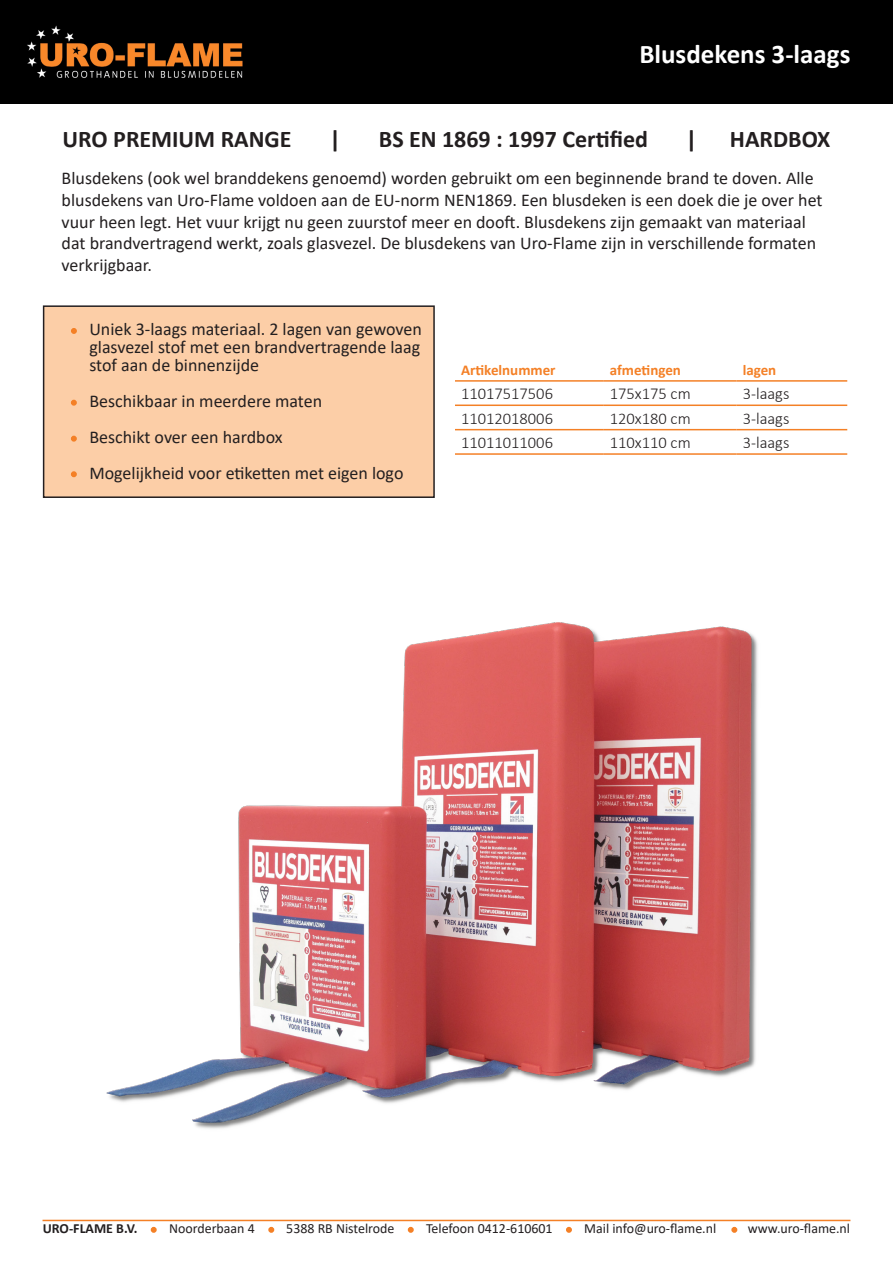
<style>
.page{position:relative;width:893px;height:1263px;background:#fff}
.page>*{position:absolute;margin:0;border:0;box-sizing:border-box;transform-origin:0 0}
.t1{font:700 27px "Calibri";color:#fff}
.t2{font:700 24px "Calibri";color:#231f20}
.t3{font:18px/21.6px "Calibri";color:#231f20}
.t4{font:300 16.5px "Calibri";color:#231f20}
.t5{font:700 15px "Calibri";color:#f48026}
.t6{font:13.95px "Calibri";color:#231f20}
.t7{font:700 13.95px "Calibri";color:#231f20}
</style>
<div class="page">
<div style="left:0;top:0;width:893px;height:103px;background:#000"></div>
<img style="left:27px;top:25px;width:216px;height:53px">
<hr style="left:43px;top:1220px;width:807px;height:1px;background:#f48026">
<svg style="left:408px;top:1227px;width:6px;height:6px"></svg>
<svg style="left:268px;top:1227px;width:6px;height:6px"></svg>
<svg style="left:151px;top:1227px;width:6px;height:6px"></svg>
<svg style="left:566px;top:1227px;width:6px;height:6px"></svg>
<svg style="left:731px;top:1227px;width:6px;height:6px"></svg>
<div style="left:44px;top:306px;width:390px;height:191px;background:#fccea7"></div>
<div style="left:43px;top:305px;width:392px;height:193px;border:2px solid #231f20"></div>
<svg style="left:71px;top:328px;width:6px;height:6px"></svg>
<svg style="left:71px;top:400px;width:6px;height:6px"></svg>
<svg style="left:71px;top:436px;width:6px;height:6px"></svg>
<svg style="left:71px;top:471px;width:6px;height:6px"></svg>
<hr style="left:455px;top:380px;width:149px;height:2px;background:#f48026">
<hr style="left:604px;top:380px;width:133px;height:2px;background:#f48026">
<hr style="left:737px;top:380px;width:110px;height:2px;background:#f48026">
<hr style="left:455px;top:404px;width:149px;height:2px;background:#f48026">
<hr style="left:604px;top:404px;width:133px;height:2px;background:#f48026">
<hr style="left:737px;top:404px;width:110px;height:2px;background:#f48026">
<hr style="left:455px;top:429px;width:149px;height:1px;background:#f48026">
<hr style="left:604px;top:429px;width:133px;height:1px;background:#f48026">
<hr style="left:737px;top:429px;width:110px;height:1px;background:#f48026">
<hr style="left:455px;top:453px;width:149px;height:2px;background:#f48026">
<hr style="left:604px;top:453px;width:133px;height:2px;background:#f48026">
<hr style="left:737px;top:453px;width:110px;height:2px;background:#f48026">
<img style="left:106px;top:622px;width:652px;height:507px">
<p class="t1" style="left:639px;top:35px;width:213px">Blusdekens 3-laags</p>
<p class="t2" style="left:63px;top:122px;width:230px">URO PREMIUM RANGE</p>
<p class="t2" style="left:330px;top:122px;width:13px">|</p>
<p class="t2" style="left:379px;top:122px;width:271px">BS EN 1869 : 1997 Certified</p>
<p class="t2" style="left:686px;top:122px;width:13px">|</p>
<p class="t2" style="left:730px;top:122px;width:102px">HARDBOX</p>
<p class="t3" style="left:62px;top:167px;width:762px">Blusdekens (ook wel branddekens genoemd) worden gebruikt om een beginnende brand te doven. Alle blusdekens van Uro-Flame voldoen aan de EU-norm NEN1869. Een blusdeken is een doek die je over het vuur heen legt. Het vuur krijgt nu geen zuurstof meer en dooft. Blusdekens zijn gemaakt van materiaal dat brandvertragend werkt, zoals glasvezel. De blusdekens van Uro-Flame zijn in verschillende formaten verkrijgbaar.</p>
<p class="t3" style="left:89px;top:319px;width:334px;line-height:18px">Uniek 3-laags materiaal. 2 lagen van gewoven glasvezel stof met een brandvertragende laag</p>
<p class="t3" style="left:89px;top:354px;width:171px">stof aan de binnenzijde</p>
<p class="t3" style="left:89px;top:390px;width:234px">Beschikbaar in meerdere maten</p>
<p class="t3" style="left:89px;top:426px;width:195px">Beschikt over een hardbox</p>
<p class="t3" style="left:89px;top:462px;width:316px">Mogelijkheid voor etiketten met eigen logo</p>
<p class="t5" style="left:461px;top:359px;width:96px">Artikelnummer</p>
<p class="t5" style="left:610px;top:359px;width:73px">afmetingen</p>
<p class="t5" style="left:743px;top:359px;width:35px">lagen</p>
<p class="t4" style="left:461px;top:384px;width:94px">11017517506</p>
<p class="t4" style="left:610px;top:384px;width:82px">175x175 cm</p>
<p class="t4" style="left:743px;top:384px;width:48px">3-laags</p>
<p class="t4" style="left:461px;top:408px;width:94px">11012018006</p>
<p class="t4" style="left:610px;top:408px;width:82px">120x180 cm</p>
<p class="t4" style="left:743px;top:408px;width:48px">3-laags</p>
<p class="t4" style="left:461px;top:432px;width:94px">11011011006</p>
<p class="t4" style="left:610px;top:432px;width:82px">110x110 cm</p>
<p class="t4" style="left:743px;top:432px;width:48px">3-laags</p>
<p class="t7" style="left:43px;top:1219px;width:96px">URO-FLAME B.V.</p>
<p class="t6" style="left:169px;top:1219px;width:87px">Noorderbaan 4</p>
<p class="t6" style="left:286px;top:1219px;width:110px">5388 RB Nistelrode</p>
<p class="t6" style="left:426px;top:1219px;width:128px">Telefoon 0412-610601</p>
<p class="t6" style="left:584px;top:1219px;width:134px">Mail info@uro-flame.nl</p>
<p class="t6" style="left:748px;top:1219px;width:104px">www.uro-flame.nl</p>
</div>
